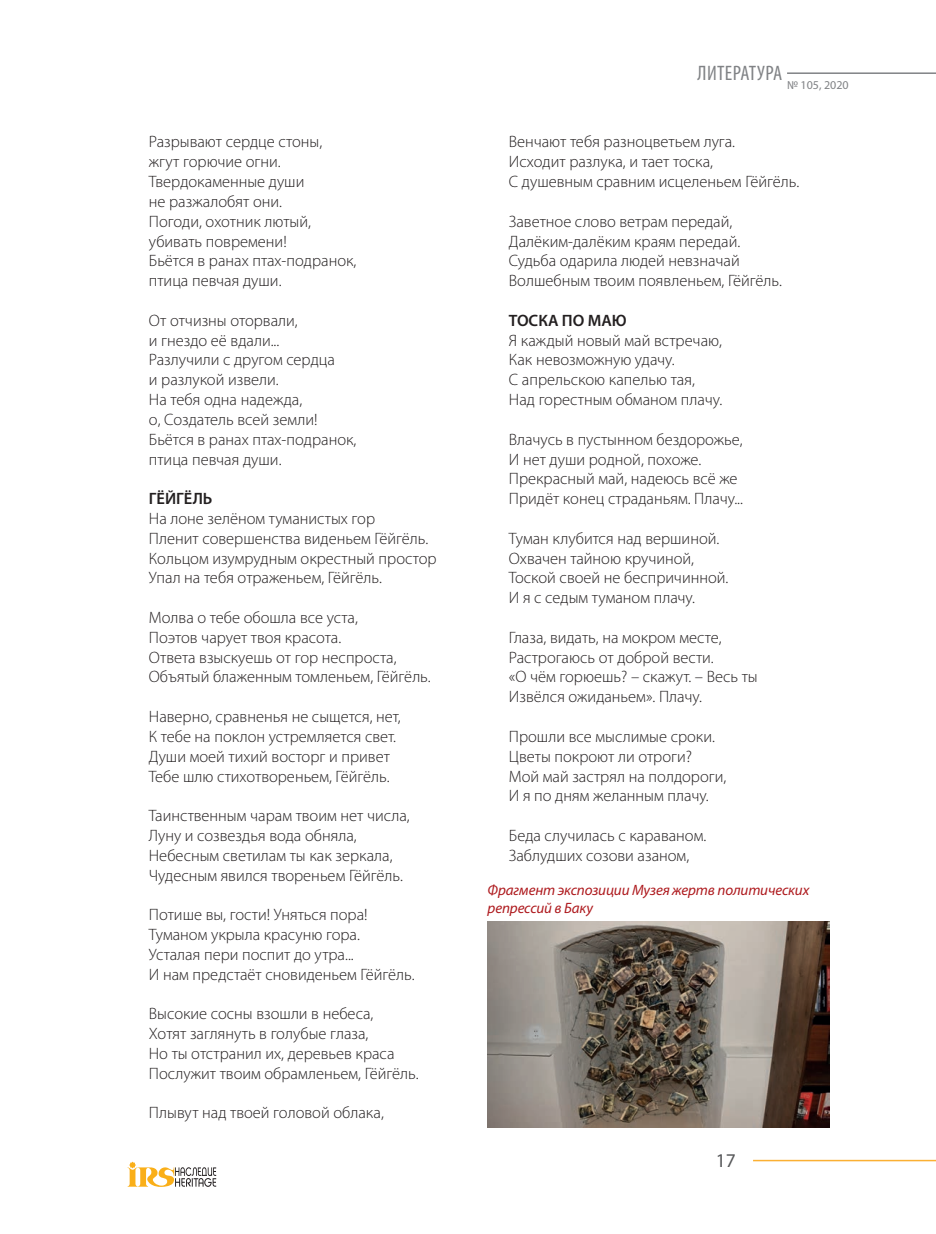
<style>
.page{position:relative;width:936px;height:1234px;background:#fff}
.page>*{position:absolute;margin:0;border:0;box-sizing:border-box;transform-origin:0 0}
.t1{font:condensed 21px "Myriad Pro";letter-spacing:.02em;color:#808285}
.t2{font:19.5px "Myriad Pro";color:#57585a}
.t3{font:300 16.5px/19.8px "Myriad Pro";color:#231f20}
.t4{font:600 16.5px "Myriad Pro";color:#231f20}
.t5{font:italic 15px/18px "Myriad Pro";letter-spacing:-.01em;color:#ae1a1e}
.t6{font:12px "Myriad Pro";color:#808285}
</style>
<div class="page">
<hr style="left:787px;top:72px;width:148px;height:2px;background:#808285">
<svg style="left:787px;top:72px;width:64px;height:2px"></svg>
<hr style="left:753px;top:1159px;width:182px;height:1px;background:#fbb033">
<svg style="left:128px;top:1161px;width:88px;height:25px"></svg>
<img style="left:487px;top:921px;width:342px;height:206px">
<p class="t3" style="left:149px;top:132px;width:209px">Разрывают сердце стоны, жгут горючие огни.<br>Твердокаменные души<br>не разжалобят они.<br>Погоди, охотник лютый, убивать повремени!<br>Бьётся в ранах птах-подранок, птица певчая души.</p>
<p class="t3" style="left:149px;top:310px;width:209px">От отчизны оторвали,<br>и гнездо её вдали...<br>Разлучили с другом сердца<br>и разлукой извели.<br>На тебя одна надежда,<br>о, Создатель всей земли!<br>Бьётся в ранах птах-подранок, птица певчая души.</p>
<p class="t4" style="left:149px;top:488px;width:65px">ГЁЙГЁЛЬ</p>
<p class="t3" style="left:149px;top:508px;width:289px">На лоне зелёном туманистых гор<br>Пленит совершенства виденьем Гёйгёль.<br>Кольцом изумрудным окрестный простор Упал на тебя отраженьем, Гёйгёль.</p>
<p class="t3" style="left:149px;top:607px;width:283px">Молва о тебе обошла все уста,<br>Поэтов чарует твоя красота.<br>Ответа взыскуешь от гор неспроста, Объятый блаженным томленьем, Гёйгёль.</p>
<p class="t3" style="left:149px;top:706px;width:253px">Наверно, сравненья не сыщется, нет, К тебе на поклон устремляется свет.<br>Души моей тихий восторг и привет Тебе шлю стихотвореньем, Гёйгёль.</p>
<p class="t3" style="left:149px;top:805px;width:262px">Таинственным чарам твоим нет числа, Луну и созвездья вода обняла, Небесным светилам ты как зеркала, Чудесным явился твореньем Гёйгёль.</p>
<p class="t3" style="left:149px;top:904px;width:267px">Потише вы, гости! Уняться пора!<br>Туманом укрыла красуню гора.<br>Усталая пери поспит до утра...<br>И нам предстаёт сновиденьем Гёйгёль.</p>
<p class="t3" style="left:149px;top:1003px;width:271px">Высокие сосны взошли в небеса,<br>Хотят заглянуть в голубые глаза,<br>Но ты отстранил их, деревьев краса Послужит твоим обрамленьем, Гёйгёль.</p>
<p class="t3" style="left:149px;top:1102px;width:236px">Плывут над твоей головой облака,</p>
<p class="t1" style="left:697px;top:60px;width:86px">ЛИТЕРАТУРА</p>
<p class="t6" style="left:787px;top:78px;width:63px">№ 105, 2020</p>
<p class="t3" style="left:509px;top:132px;width:292px">Венчают тебя разноцветьем луга.<br>Исходит разлука, и тает тоска,<br>С душевным сравним исцеленьем Гёйгёль.</p>
<p class="t3" style="left:509px;top:211px;width:274px">Заветное слово ветрам передай, Далёким-далёким краям передай.<br>Судьба одарила людей невзначай Волшебным твоим появленьем, Гёйгёль.</p>
<p class="t4" style="left:509px;top:310px;width:119px">ТОСКА ПО МАЮ</p>
<p class="t3" style="left:509px;top:330px;width:215px">Я каждый новый май встречаю,<br>Как невозможную удачу.<br>С апрельскою капелью тая,<br>Над горестным обманом плачу.</p>
<p class="t3" style="left:509px;top:429px;width:235px">Влачусь в пустынном бездорожье,<br>И нет души родной, похоже.<br>Прекрасный май, надеюсь всё же<br>Придёт конец страданьям. Плачу...</p>
<p class="t3" style="left:509px;top:528px;width:221px">Туман клубится над вершиной.<br>Охвачен тайною кручиной,<br>Тоской своей не беспричинной.<br>И я с седым туманом плачу.</p>
<p class="t3" style="left:509px;top:627px;width:250px">Глаза, видать, на мокром месте,<br>Растрогаюсь от доброй вести.<br>«О чём горюешь? – скажут. – Весь ты<br>Извёлся ожиданьем». Плачу.</p>
<p class="t3" style="left:509px;top:726px;width:219px">Прошли все мыслимые сроки.<br>Цветы покроют ли отроги?<br>Мой май застрял на полдороги,<br>И я по дням желанным плачу.</p>
<p class="t3" style="left:509px;top:825px;width:199px">Беда случилась с караваном.<br>Заблудших созови азаном,</p>
<p class="t5" style="left:487px;top:880px;width:323px">Фрагмент экспозиции Музея жертв политических репрессий в Баку</p>
<p class="t2" style="left:715px;top:1147px;width:22px">17</p>
</div>
